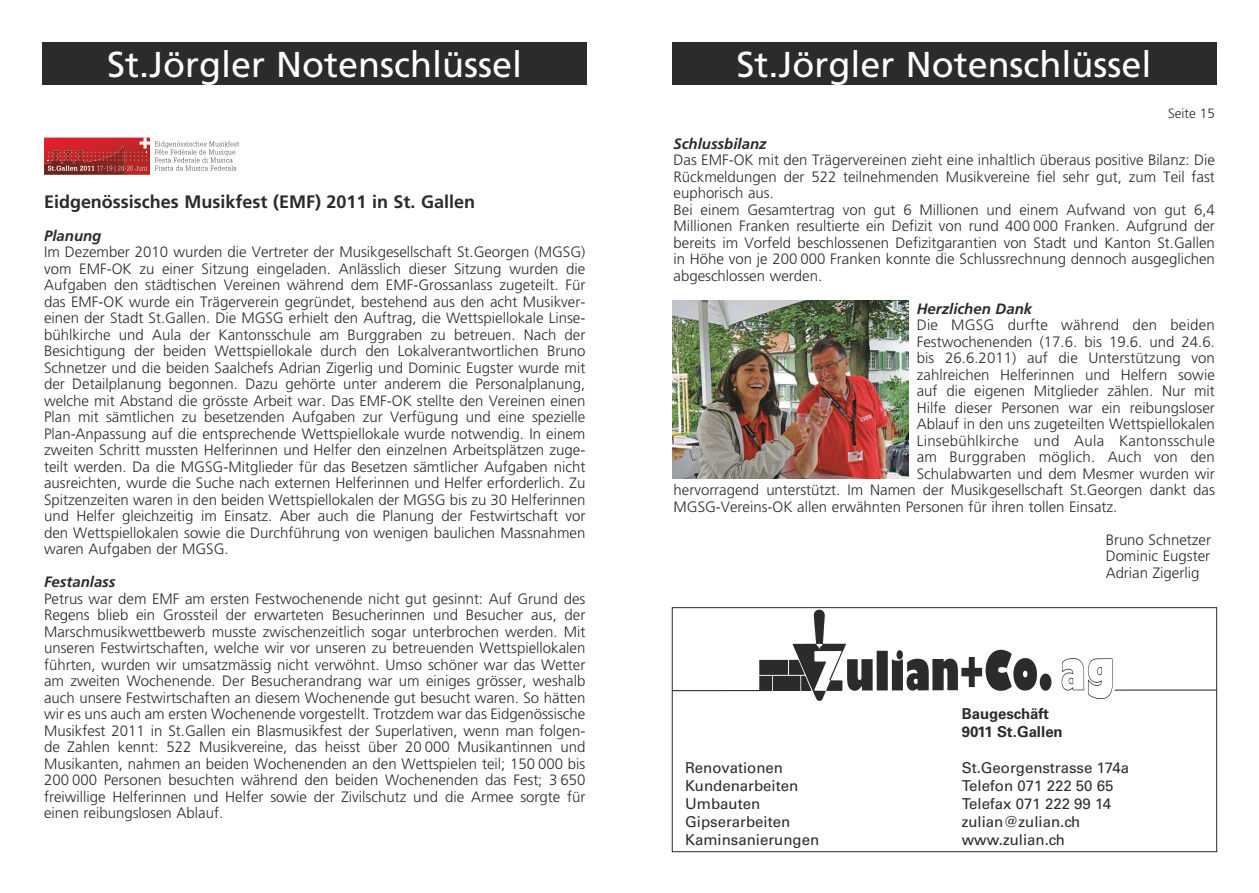
<style>
.page{position:relative;width:1259px;height:893px;background:#fff}
.page>*{position:absolute;margin:0;border:0;box-sizing:border-box;transform-origin:0 0}
.t1{font:36px "Frutiger LT";color:#fff}
.t2{font:700 18px "Frutiger LT";color:#2b2b2a}
.t3{font:300 15px/16.5px "Frutiger LT";color:#2b2b2a;text-align:justify}
.t4{font:15px "Univers LT";color:#2b2b2a}
.t5{font:italic 700 15px "Frutiger LT";color:#2b2b2a}
.t6{font:300 15px "Frutiger LT";letter-spacing:.02em;color:#2b2b2a}
.t7{font:700 15px/18px "Univers LT";color:#2b2b2a}
.t8{font:300 13.5px "Frutiger LT";color:#2b2b2a}
</style>
<div class="page">
<div style="left:43px;top:43px;width:544px;height:42px;background:#2b2b2a"></div>
<svg style="left:44px;top:138px;width:195px;height:37px"></svg>
<div style="left:672px;top:43px;width:544px;height:42px;background:#2b2b2a"></div>
<img style="left:672px;top:301px;width:236px;height:177px">
<img style="left:674px;top:609px;width:541px;height:92px">
<div style="left:672px;top:607px;width:545px;height:245px;border:1px solid #2b2b2a"></div>
<h1 class="t1" style="left:107px;top:52px;width:416px">St.Jörgler Notenschlüssel</h1>
<p class="t2" style="left:44px;top:195px;width:432px">Eidgenössisches Musikfest (EMF) 2011 in St. Gallen</p>
<p class="t5" style="left:44px;top:230px;width:59px">Planung</p>
<p class="t3" style="left:44px;top:245px;width:543px">Im Dezember 2010 wurden die Vertreter der Musikgesellschaft St.Georgen (MGSG) vom EMF-OK zu einer Sitzung eingeladen. Anlässlich dieser Sitzung wurden die Aufgaben den städtischen Vereinen während dem EMF-Grossanlass zugeteilt. Für das EMF-OK wurde ein Trägerverein gegründet, bestehend aus den acht Musikver&shy;einen der Stadt St.Gallen. Die MGSG erhielt den Auftrag, die Wettspiellokale Linse&shy;bühlkirche und Aula der Kantonsschule am Burggraben zu betreuen. Nach der Besichtigung der beiden Wettspiellokale durch den Lokalverantwortlichen Bruno Schnetzer und die beiden Saalchefs Adrian Zigerlig und Dominic Eugster wurde mit der Detailplanung begonnen. Dazu gehörte unter anderem die Personalplanung, welche mit Abstand die grösste Arbeit war. Das EMF-OK stellte den Vereinen einen Plan mit sämtlichen zu besetzenden Aufgaben zur Verfügung und eine spezielle Plan-Anpassung auf die entsprechende Wettspiellokale wurde notwendig. In einem zweiten Schritt mussten Helferinnen und Helfer den einzelnen Arbeitsplätzen zuge&shy;teilt werden. Da die MGSG-Mitglieder für das Besetzen sämtlicher Aufgaben nicht ausreichten, wurde die Suche nach externen Helferinnen und Helfer erforderlich. Zu Spitzenzeiten waren in den beiden Wettspiellokalen der MGSG bis zu 30 Helferinnen und Helfer gleichzeitig im Einsatz. Aber auch die Planung der Festwirtschaft vor den Wettspiellokalen sowie die Durchführung von wenigen baulichen Massnahmen waren Aufgaben der MGSG.</p>
<p class="t5" style="left:44px;top:577px;width:73px">Festanlass</p>
<p class="t3" style="left:44px;top:592px;width:543px">Petrus war dem EMF am ersten Festwochenende nicht gut gesinnt: Auf Grund des Regens blieb ein Grossteil der erwarteten Besucherinnen und Besucher aus, der Marschmusikwettbewerb musste zwischenzeitlich sogar unterbrochen werden. Mit unseren Festwirtschaften, welche wir vor unseren zu betreuenden Wettspiellokalen führten, wurden wir umsatzmässig nicht verwöhnt. Umso schöner war das Wetter am zweiten Wochenende. Der Besucherandrang war um einiges grösser, weshalb auch unsere Festwirtschaften an diesem Wochenende gut besucht waren. So hätten wir es uns auch am ersten Wochenende vorgestellt. Trotzdem war das Eidgenössische Musikfest 2011 in St.Gallen ein Blasmusikfest der Superlativen, wenn man folgen&shy;de Zahlen kennt: 522 Musikvereine, das heisst über 20 000 Musikantinnen und Musikanten, nahmen an beiden Wochenenden an den Wettspielen teil; 150 000 bis 200 000 Personen besuchten während den beiden Wochenenden das Fest; 3 650 freiwillige Helferinnen und Helfer sowie der Zivilschutz und die Armee sorgte für einen reibungslosen Ablauf.</p>
<h1 class="t1" style="left:736px;top:52px;width:416px">St.Jörgler Notenschlüssel</h1>
<p class="t8" style="left:1168px;top:109px;width:48px">Seite 15</p>
<p class="t5" style="left:673px;top:138px;width:95px">Schlussbilanz</p>
<p class="t3" style="left:673px;top:153px;width:543px;text-align:left">Das EMF-OK mit den Trägervereinen zieht eine inhaltlich überaus positive Bilanz: Die Rückmeldungen der 522 teilnehmenden Musikvereine fiel sehr gut, zum Teil fast euphorisch aus.<br>Bei einem Gesamtertrag von gut 6 Millionen und einem Aufwand von gut 6,4<br>Millionen Franken resultierte ein Defizit von rund 400 000 Franken. Aufgrund der bereits im Vorfeld beschlossenen Defizitgarantien von Stadt und Kanton St.Gallen in Höhe von je 200 000 Franken konnte die Schlussrechnung dennoch ausgeglichen abgeschlossen werden.</p>
<p class="t5" style="left:917px;top:303px;width:117px">Herzlichen Dank</p>
<p class="t3" style="left:917px;top:318px;width:299px">Die MGSG durfte während den beiden</p>
<p class="t3" style="left:917px;top:335px;width:300px">Festwochenenden (17.6. bis 19.6. und 24.6.</p>
<p class="t3" style="left:917px;top:351px;width:299px">bis 26.6.2011) auf die Unterstützung von</p>
<p class="t3" style="left:917px;top:368px;width:299px">zahlreichen Helferinnen und Helfern sowie</p>
<p class="t3" style="left:917px;top:384px;width:300px">auf die eigenen Mitglieder zählen. Nur mit</p>
<p class="t3" style="left:917px;top:401px;width:299px">Hilfe dieser Personen war ein reibungsloser</p>
<p class="t3" style="left:917px;top:417px;width:299px">Ablauf in den uns zugeteilten Wettspiellokalen</p>
<p class="t6" style="left:917px;top:435px;width:299px">Linsebühlkirche und Aula Kantonsschule</p>
<p class="t3" style="left:917px;top:450px;width:300px">am Burggraben möglich. Auch von den</p>
<p class="t3" style="left:917px;top:467px;width:300px">Schulabwarten und dem Mesmer wurden wir</p>
<p class="t3" style="left:673px;top:483px;width:543px">hervorragend unterstützt. Im Namen der Musikgesellschaft St.Georgen dankt das</p>
<p class="t3" style="left:673px;top:500px;width:445px">MGSG-Vereins-OK allen erwähnten Personen für ihren tollen Einsatz.</p>
<p class="t3" style="left:1105px;top:533px;width:107px">Bruno Schnetzer Dominic Eugster Adrian Zigerlig</p>
<p class="t7" style="left:961px;top:706px;width:103px">Baugeschäft<br>9011 St.Gallen</p>
<p class="t4" style="left:685px;top:762px;width:99px">Renovationen</p>
<p class="t4" style="left:961px;top:762px;width:169px">St.Georgenstrasse 174a</p>
<p class="t4" style="left:685px;top:780px;width:114px">Kundenarbeiten</p>
<p class="t4" style="left:961px;top:780px;width:153px">Telefon 071 222 50 65</p>
<p class="t4" style="left:685px;top:798px;width:76px">Umbauten</p>
<p class="t4" style="left:961px;top:798px;width:151px">Telefax 071 222 99 14</p>
<p class="t4" style="left:685px;top:816px;width:106px">Gipserarbeiten</p>
<p class="t4" style="left:961px;top:816px;width:120px">zulian@zulian.ch</p>
<p class="t4" style="left:685px;top:834px;width:135px">Kaminsanierungen</p>
<p class="t4" style="left:961px;top:834px;width:105px">www.zulian.ch</p>
</div>
